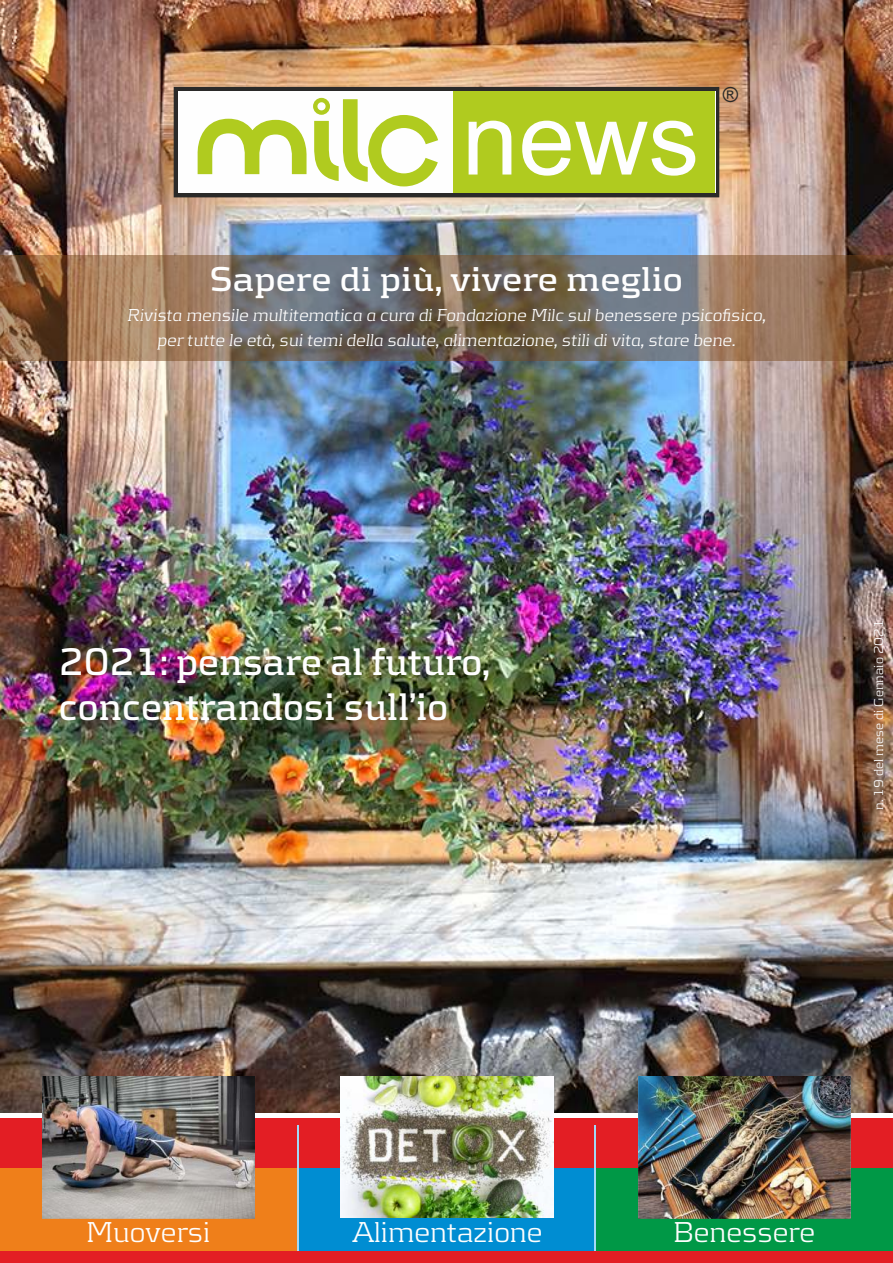
<style>
.page{position:relative;width:893px;height:1263px;background:#fff}
.page>*{position:absolute;margin:0;border:0;box-sizing:border-box;transform-origin:0 0}
.t1{font:101.7px "Arial";color:#fefefe}
.t2{font:700 40.05px/45px "Kontrapunkt";color:#fefefe;scale:.93 1}
.t3{font:700 36px "Kontrapunkt";color:#fefefe}
.t4{font:300 30px "Kontrapunkt";color:#fefefe}
.t5{font:20.85px "Arial";color:#2b2a29}
.t6{font:italic 300 18px/25.7px "Kontrapunkt";color:#fefefe;text-align:center}
.t7{font:300 13.5px "Kontrapunkt";color:#fefefe}
</style>
<div class="page">
<img style="left:0;top:0;width:893px;height:1113px">
<div style="left:0;top:1113px;width:893px;height:150px;background:#e31e24"></div>
<div style="left:0;top:1113px;width:893px;height:5px;background:#fefefe"></div>
<div style="left:0;top:1169px;width:297px;height:82px;background:#ef7f1a"></div>
<div style="left:298px;top:1169px;width:297px;height:82px;background:#008dd2"></div>
<div style="left:596px;top:1169px;width:297px;height:82px;background:#009846"></div>
<hr style="left:594px;top:1125px;width:2px;height:126px;background:#a2d9f7">
<hr style="left:297px;top:1125px;width:1px;height:126px;background:#a2d9f7">
<div style="left:174px;top:87px;width:545px;height:110px;border:9px solid #2b2a29"></div>
<div style="left:178px;top:91px;width:537px;height:102px;background:#fefefe"></div>
<svg style="left:197px;top:119px;width:110px;height:55px"></svg>
<svg style="left:313px;top:98px;width:125px;height:88px"></svg>
<div style="left:454px;top:91px;width:261px;height:102px;background:#b0cb1f"></div>
<div style="left:0;top:255px;width:893px;height:106px;background:#77481d;opacity:.5"></div>
<img style="left:341px;top:1076px;width:212px;height:142px">
<img style="left:638px;top:1076px;width:213px;height:142px">
<img style="left:42px;top:1076px;width:213px;height:142px">
<h1 class="t1" style="left:462px;top:100px;width:239px">news</h1>
<p class="t5" style="left:723px;top:87px;width:17px">®</p>
<h3 class="t3" style="left:209px;top:262px;width:475px">Sapere di più, vivere meglio</h3>
<p class="t6" style="left:127px;top:302px;width:640px">Rivista mensile multitematica a cura di Fondazione Milc sul benessere psicofisico, per tutte le età, sui temi della salute, alimentazione, stili di vita, stare bene.</p>
<h2 class="t2" style="left:59px;top:640px;width:465px">2021: pensare al futuro, concentrandosi sull’io</h2>
<p class="t7" style="left:872px;top:810px;width:192px;rotate:-90deg">n. 19 del mese di Gennaio 2021</p>
<h3 class="t4" style="left:86px;top:1218px;width:126px">Muoversi</h3>
<h3 class="t4" style="left:352px;top:1218px;width:192px">Alimentazione</h3>
<h3 class="t4" style="left:673px;top:1218px;width:144px">Benessere</h3>
</div>
